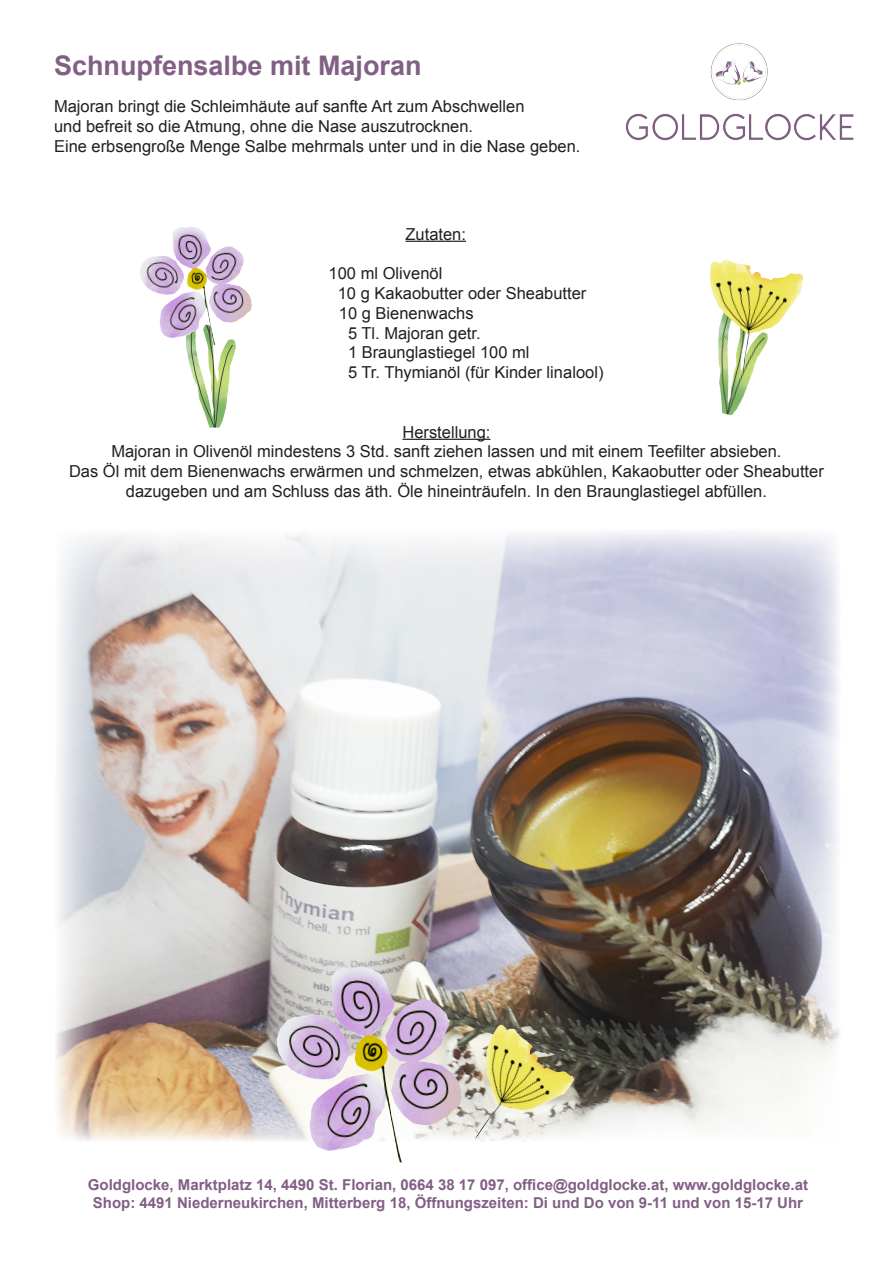
<style>
.page{position:relative;width:893px;height:1263px;background:#fff}
.page>*{position:absolute;margin:0;border:0;box-sizing:border-box;transform-origin:0 0}
.t1{font:700 27px "Arial";color:#825f85}
.t2{font:16.5px/19.8px "Arial";color:#231f20;text-align:center}
.t3{font:700 15px "Arial";color:#825f85}
</style>
<div class="page">
<hr style="left:406px;top:241px;width:60px;height:1px;background:#231f20">
<hr style="left:402px;top:439px;width:88px;height:1px;background:#231f20">
<img style="left:56px;top:532px;width:784px;height:609px">
<img style="left:186px;top:345px;width:50px;height:83px">
<img style="left:719px;top:374px;width:33px;height:41px">
<img style="left:625px;top:43px;width:229px;height:98px">
<img style="left:140px;top:226px;width:112px;height:119px">
<img style="left:277px;top:967px;width:184px;height:195px">
<img style="left:710px;top:259px;width:93px;height:115px">
<img style="left:475px;top:1025px;width:100px;height:113px">
<p class="t1" style="left:54px;top:47px;width:369px">Schnupfensalbe mit Majoran</p>
<p class="t2" style="left:54px;top:97px;width:472px">Majoran bringt die Schleimhäute auf sanfte Art zum Abschwellen</p>
<p class="t2" style="left:54px;top:117px;width:421px">und befreit so die Atmung, ohne die Nase auszutrocknen.</p>
<p class="t2" style="left:54px;top:137px;width:528px">Eine erbsengroße Menge Salbe mehrmals unter und in die Nase geben.</p>
<p class="t2" style="left:406px;top:224px;width:62px">Zutaten:</p>
<p class="t2" style="left:329px;top:264px;width:115px">100 ml Olivenöl</p>
<p class="t2" style="left:338px;top:283px;width:250px">10 g Kakaobutter oder Sheabutter</p>
<p class="t2" style="left:339px;top:303px;width:136px">10 g Bienenwachs</p>
<p class="t2" style="left:348px;top:323px;width:134px">5 Tl. Majoran getr.</p>
<p class="t2" style="left:348px;top:343px;width:183px">1 Braunglastiegel 100 ml</p>
<p class="t2" style="left:348px;top:363px;width:257px">5 Tr. Thymianöl (für Kinder linalool)</p>
<p class="t2" style="left:402px;top:422px;width:90px">Herstellung:</p>
<p class="t2" style="left:111px;top:442px;width:672px">Majoran in Olivenöl mindestens 3 Std. sanft ziehen lassen und mit einem Teefilter absieben.</p>
<p class="t2" style="left:69px;top:462px;width:756px">Das Öl mit dem Bienenwachs erwärmen und schmelzen, etwas abkühlen, Kakaobutter oder Sheabutter dazugeben und am Schluss das äth. Öle hineinträufeln. In den Braunglastiegel abfüllen.</p>
<p class="t3" style="left:88px;top:1175px;width:722px">Goldglocke, Marktplatz 14, 4490 St. Florian, 0664 38 17 097, office@goldglocke.at, www.goldglocke.at</p>
<p class="t3" style="left:93px;top:1193px;width:712px">Shop: 4491 Niederneukirchen, Mitterberg 18, Öffnungszeiten: Di und Do von 9-11 und von 15-17 Uhr</p>
</div>
